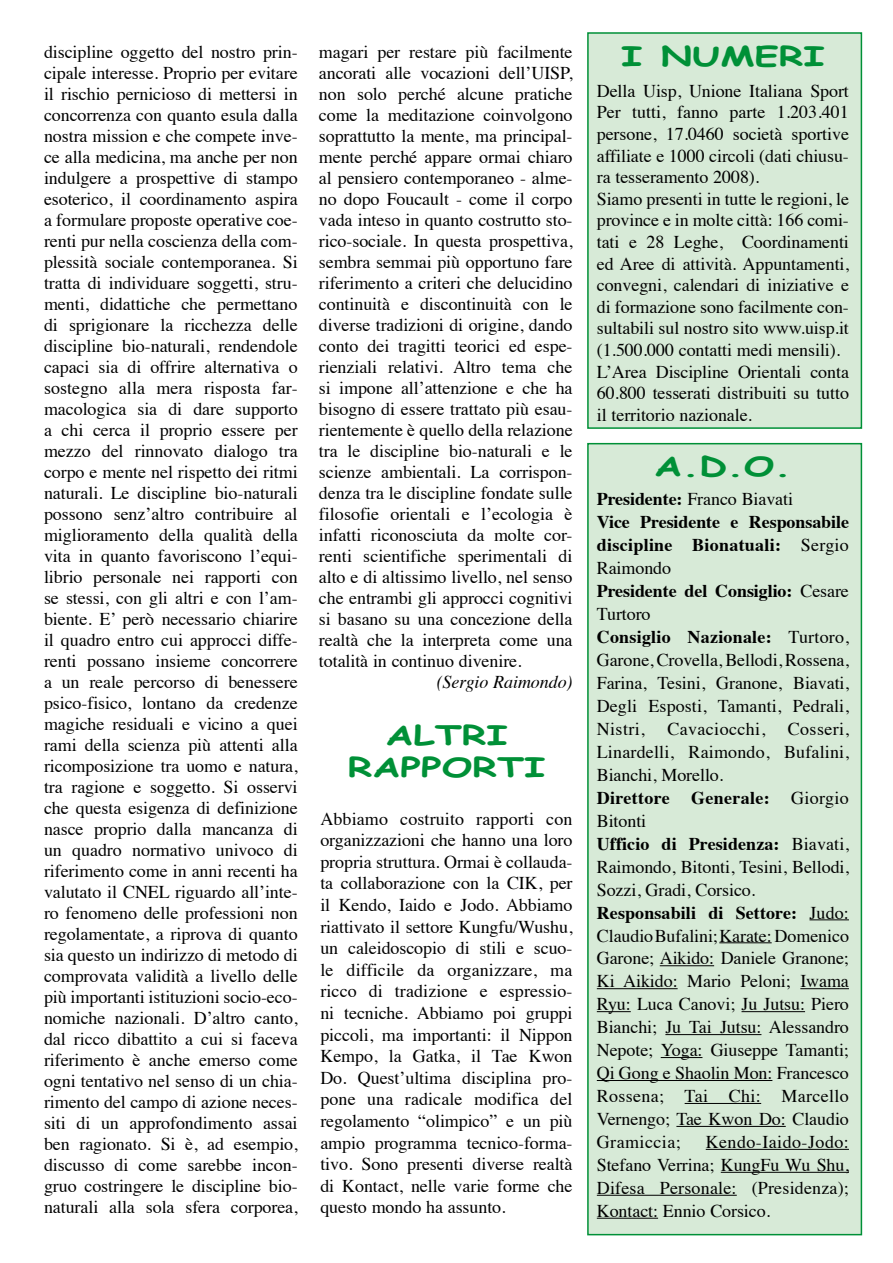
<style>
.page{position:relative;width:893px;height:1263px;background:#fff}
.page>*{position:absolute;margin:0;border:0;box-sizing:border-box;transform-origin:0 0}
.t1{font:700 27px/32.4px "Comic Sans MS";color:#009037;text-align:center;scale:1.43 1}
.t2{font:18px/21px "Times";letter-spacing:-.005em;color:#000;text-align:justify}
.t3{font:italic 18px "Times";letter-spacing:-.005em;color:#000}
.t4{font:18px "Times";letter-spacing:.02em;color:#000}
.s1{font-weight:700}
</style>
<div class="page">
<div style="left:587px;top:32px;width:275px;height:397px;background:#d7ead7;border:2px solid #009037"></div>
<div style="left:587px;top:443px;width:275px;height:792px;background:#d7ead7;border:2px solid #009037"></div>
<hr style="left:809px;top:919px;width:40px;height:1px;background:#000">
<hr style="left:719px;top:942px;width:53px;height:1px;background:#000">
<hr style="left:660px;top:965px;width:54px;height:1px;background:#000">
<hr style="left:597px;top:988px;width:81px;height:1px;background:#000">
<hr style="left:800px;top:988px;width:49px;height:1px;background:#000">
<hr style="left:597px;top:1011px;width:34px;height:1px;background:#000">
<hr style="left:741px;top:1011px;width:64px;height:1px;background:#000">
<hr style="left:665px;top:1034px;width:96px;height:1px;background:#000">
<hr style="left:661px;top:1057px;width:41px;height:1px;background:#000">
<hr style="left:597px;top:1080px;width:175px;height:1px;background:#000">
<hr style="left:685px;top:1103px;width:76px;height:1px;background:#000">
<hr style="left:676px;top:1126px;width:110px;height:1px;background:#000">
<hr style="left:706px;top:1149px;width:143px;height:1px;background:#000">
<hr style="left:721px;top:1172px;width:128px;height:1px;background:#000">
<hr style="left:597px;top:1195px;width:140px;height:1px;background:#000">
<hr style="left:597px;top:1218px;width:61px;height:1px;background:#000">
<p class="t2" style="left:44px;top:39px;width:255px">discipline oggetto del nostro prin&shy;cipale interesse. Proprio per evitare il rischio pernicioso di mettersi in concorrenza con quanto esula dalla nostra mission e che compete inve&shy;ce alla medicina, ma anche per non indulgere a prospettive di stampo esoterico, il coordinamento aspira a formulare proposte operative coe&shy;renti pur nella coscienza della com&shy;plessità sociale contemporanea. Si tratta di individuare soggetti, stru&shy;menti, didattiche che permettano di sprigionare la ricchezza delle discipline bio-naturali, rendendole capaci sia di offrire alternativa o sostegno alla mera risposta far&shy;macologica sia di dare supporto a chi cerca il proprio essere per mezzo del rinnovato dialogo tra corpo e mente nel rispetto dei ritmi naturali. Le discipline bio-naturali possono senz’altro contribuire al miglioramento della qualità della vita in quanto favoriscono l’equi&shy;librio personale nei rapporti con se stessi, con gli altri e con l’am&shy;biente. E’ però necessario chiarire il quadro entro cui approcci diffe&shy;renti possano insieme concorrere a un reale percorso di benessere psico-fisico, lontano da credenze magiche residuali e vicino a quei rami della scienza più attenti alla ricomposizione tra uomo e natura, tra ragione e soggetto. Si osservi che questa esigenza di definizione nasce proprio dalla mancanza di un quadro normativo univoco di riferimento come in anni recenti ha valutato il CNEL riguardo all’inte&shy;ro fenomeno delle professioni non regolamentate, a riprova di quanto sia questo un indirizzo di metodo di comprovata validità a livello delle più importanti istituzioni socio-eco&shy;nomiche nazionali. D’altro canto, dal ricco dibattito a cui si faceva riferimento è anche emerso come ogni tentativo nel senso di un chia&shy;rimento del campo di azione neces&shy;siti di un approfondimento assai ben ragionato. Si è, ad esempio, discusso di come sarebbe incon&shy;gruo costringere le discipline bio&shy;naturali alla sola sfera corporea,</p>
<p class="t2" style="left:319px;top:40px;width:255px">magari per restare più facilmente ancorati alle vocazioni dell’UISP, non solo perché alcune pratiche come la meditazione coinvolgono soprattutto la mente, ma principal&shy;mente perché appare ormai chiaro al pensiero contemporaneo - alme&shy;no dopo Foucault - come il corpo vada inteso in quanto costrutto sto&shy;rico-sociale. In questa prospettiva, sembra semmai più opportuno fare riferimento a criteri che delucidino continuità e discontinuità con le diverse tradizioni di origine, dando conto dei tragitti teorici ed espe&shy;rienziali relativi. Altro tema che si impone all’attenzione e che ha bisogno di essere trattato più esau&shy;rientemente è quello della relazione tra le discipline bio-naturali e le scienze ambientali. La corrispon&shy;denza tra le discipline fondate sulle filosofie orientali e l’ecologia è infatti riconosciuta da molte cor&shy;renti scientifiche sperimentali di alto e di altissimo livello, nel senso che entrambi gli approcci cognitivi si basano su una concezione della realtà che la interpreta come una totalità in continuo divenire.</p>
<p class="t3" style="left:437px;top:666px;width:137px">(Sergio Raimondo)</p>
<h1 class="t1" style="left:348px;top:718px;width:140px">ALTRI<br>RAPPORTI</h1>
<p class="t2" style="left:320px;top:806px;width:254px;line-height:21.6px">Abbiamo costruito rapporti con organizzazioni che hanno una loro propria struttura. Ormai è collauda&shy;ta collaborazione con la CIK, per il Kendo, Iaido e Jodo. Abbiamo riattivato il settore Kungfu/Wushu, un caleidoscopio di stili e scuo&shy;le difficile da organizzare, ma ricco di tradizione e espressio&shy;ni tecniche. Abbiamo poi gruppi piccoli, ma importanti: il Nippon Kempo, la Gatka, il Tae Kwon Do. Quest’ultima disciplina pro&shy;pone una radicale modifica del regolamento “olimpico” e un più ampio programma tecnico-forma&shy;tivo. Sono presenti diverse realtà di Kontact, nelle varie forme che questo mondo ha assunto.</p>
<h1 class="t1" style="left:621px;top:39px;width:71px">I NUME</h1>
<h1 class="t1" style="left:779px;top:39px;width:34px">RI</h1>
<p class="t2" style="left:597px;top:78px;width:254px;line-height:21.6px;text-align:left">Della Uisp, Unione Italiana Sport Per tutti, fanno parte 1.203.401 persone, 17.0460 società sportive affiliate e 1000 circoli (dati chiusu&shy;ra tesseramento 2008).<br>Siamo presenti in tutte le regioni, le province e in molte città: 166 comi&shy;tati e 28 Leghe, Coordinamenti ed Aree di attività. Appuntamenti, convegni, calendari di iniziative e di formazione sono facilmente con&shy;sultabili sul nostro sito www.uisp.it (1.500.000 contatti medi mensili).<br>L’Area Discipline Orientali conta 60.800 tesserati distribuiti su tutto il territorio nazionale.</p>
<h1 class="t1" style="left:654px;top:449px;width:97px">A.D.O.</h1>
<p class="t2" style="left:597px;top:486px;width:254px;line-height:23px;text-align:left"><span class="s1">Presidente:</span> Franco Biavati<br><span class="s1">Vice Presidente e Responsabile discipline Bionatuali:</span> Sergio<br>Raimondo<br><span class="s1">Presidente del Consiglio:</span> Cesare<br>Turtoro<br><span class="s1">Consiglio Nazionale:</span> Turtoro,<br>Garone, Crovella, Bellodi, Rossena,<br>Farina, Tesini, Granone, Biavati,<br>Degli Esposti, Tamanti, Pedrali,<br>Nistri,</p>
<p class="t2" style="left:597px;top:716px;width:254px;line-height:23px;text-align:left;text-indent:191px">Cosseri,<br>Linardelli, Raimondo, Bufalini,<br>Bianchi, Morello.<br><span class="s1">Direttore Generale:</span> Giorgio<br>Bitonti<br><span class="s1">Ufficio di Presidenza:</span> Biavati,<br>Raimondo, Bitonti, Tesini, Bellodi,<br>Sozzi, Gradi, Corsico.<br><span class="s1">Responsabili di Settore:</span> Judo:<br>Claudio Bufalini; Karate: Domenico<br>Garone; Aikido: Daniele Granone;<br>Ki Aikido: Mario Peloni; Iwama<br>Ryu: Luca Canovi; Ju Jutsu: Piero<br>Bianchi; Ju Tai Jutsu: Alessandro<br>Nepote; Yoga: Giuseppe Tamanti;<br>Qi Gong e Shaolin Mon: Francesco<br>Rossena; Tai Chi: Marcello<br>Vernengo; Tae Kwon Do: Claudio<br>Gramiccia;</p>
<p class="t4" style="left:667px;top:712px;width:99px">Cavaciocchi,</p>
<p class="t2" style="left:597px;top:1129px;width:254px;line-height:23px;text-indent:109px">Kendo-Iaido-Jodo:<br>Stefano Verrina; KungFu Wu Shu, Difesa Personale: (Presidenza); Kontact: Ennio Corsico.</p>
</div>
